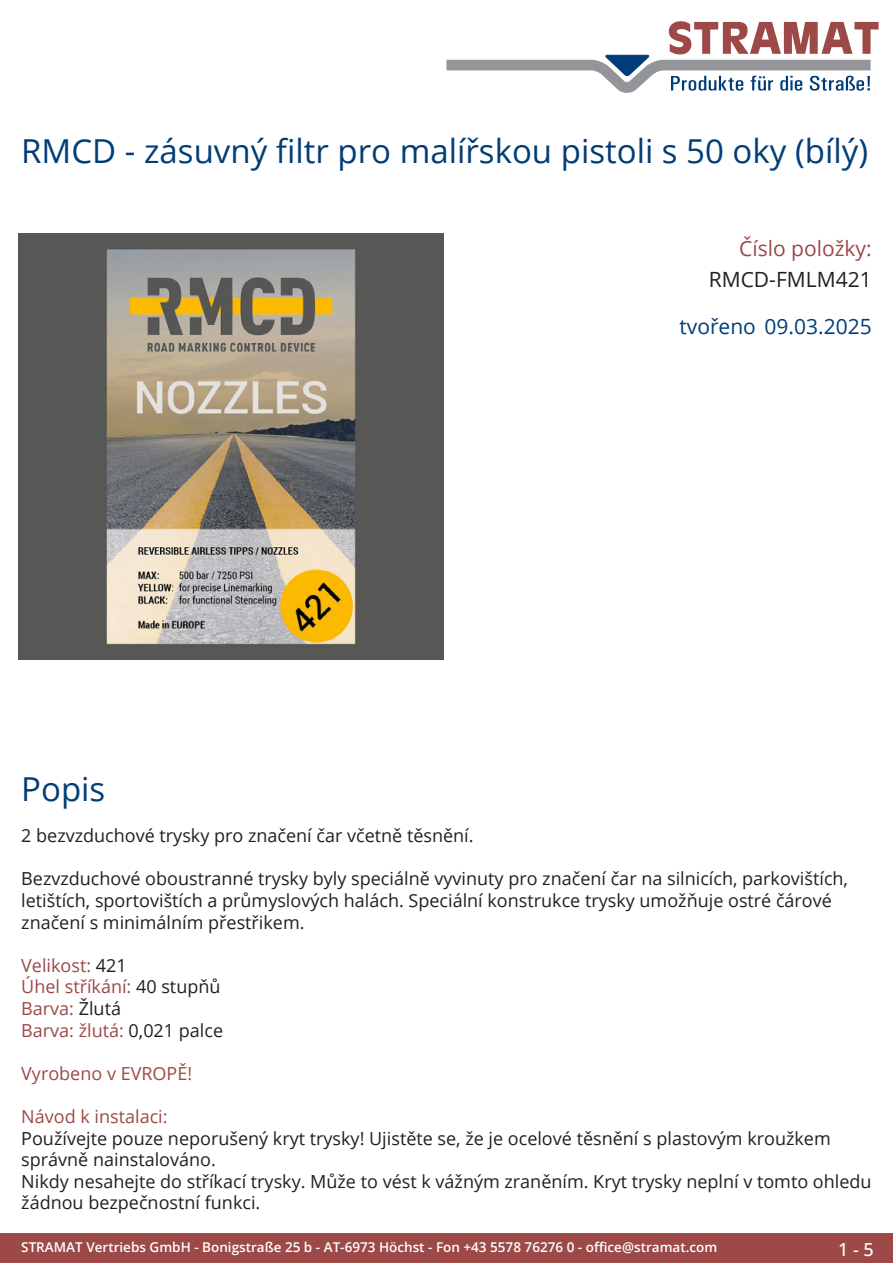
<style>
.page{position:relative;width:893px;height:1263px;background:#fff}
.page>*{position:absolute;margin:0;border:0;box-sizing:border-box;transform-origin:0 0}
.Produkttitel{font:33px "Open Sans";color:#003d78}
.Erstellungsdatum{font:21px "Open Sans";color:#003d78}
.TechDaten_Überschrif{font:21px "Open Sans";color:#9c4948}
.TechDaten_Inhalt{font:21px "Open Sans";color:#231f20}
.Beschreibung_Text{font:18px/21.6px "Open Sans";color:#231f20}
.Beschreibung_Text-2{font:18px/21.6px "Open Sans";color:#9c4948}
.t1{font:500 18px "Open Sans";color:#fff}
.t2{font:600 13.5px "Open Sans";color:#fff}
.s1{color:#231f20}
.s2{color:#9c4948}
</style>
<div class="page">
<div style="left:0;top:1233px;width:893px;height:30px;background:#9c4948"></div>
<svg style="left:446px;top:21px;width:433px;height:72px"></svg>
<img style="left:18px;top:234px;width:425px;height:425px">
<p class="Produkttitel" style="left:21px;top:128px;width:848px">RMCD - zásuvný filtr pro malířskou pistoli s 50 oky (bílý)</p>
<p class="TechDaten_Überschrif" style="left:739px;top:234px;width:134px">Číslo položky:</p>
<p class="TechDaten_Inhalt" style="left:709px;top:265px;width:164px">RMCD-FMLM421</p>
<p class="Erstellungsdatum" style="left:679px;top:312px;width:194px">tvořeno 09.03.2025</p>
<p class="Produkttitel" style="left:21px;top:766px;width:86px">Popis</p>
<p class="Beschreibung_Text" style="left:21px;top:824px;width:454px">2 bezvzduchové trysky pro značení čar včetně těsnění.</p>
<p class="Beschreibung_Text" style="left:21px;top:867px;width:828px">Bezvzduchové oboustranné trysky byly speciálně vyvinuty pro značení čar na silnicích, parkovištích, letištích, sportovištích a průmyslových halách. Speciální konstrukce trysky umožňuje ostré čárové značení s minimálním přestřikem.</p>
<p class="Beschreibung_Text-2" style="left:21px;top:954px;width:203px">Velikost: <span class="s1">421<br></span>Úhel stříkání: <span class="s1">40 stupňů<br></span>Barva: <span class="s1">Žlutá<br></span>Barva: žlutá: <span class="s1">0,021 palce</span></p>
<p class="Beschreibung_Text-2" style="left:21px;top:1062px;width:172px">Vyrobeno v EVROPĚ!</p>
<p class="Beschreibung_Text" style="left:21px;top:1105px;width:852px"><span class="s2">Návod k instalaci:<br></span>Používejte pouze neporušený kryt trysky! Ujistěte se, že je ocelové těsnění s plastovým kroužkem správně nainstalováno.<br>Nikdy nesahejte do stříkací trysky. Může to vést k vážným zraněním. Kryt trysky neplní v tomto ohledu žádnou bezpečnostní funkci.</p>
<p class="t2" style="left:21px;top:1238px;width:698px">STRAMAT Vertriebs GmbH - Bonigstraße 25 b - AT-6973 Höchst - Fon +43 5578 76276 0 - office@stramat.com</p>
<p class="t1" style="left:838px;top:1237px;width:37px">1 - 5</p>
</div>
